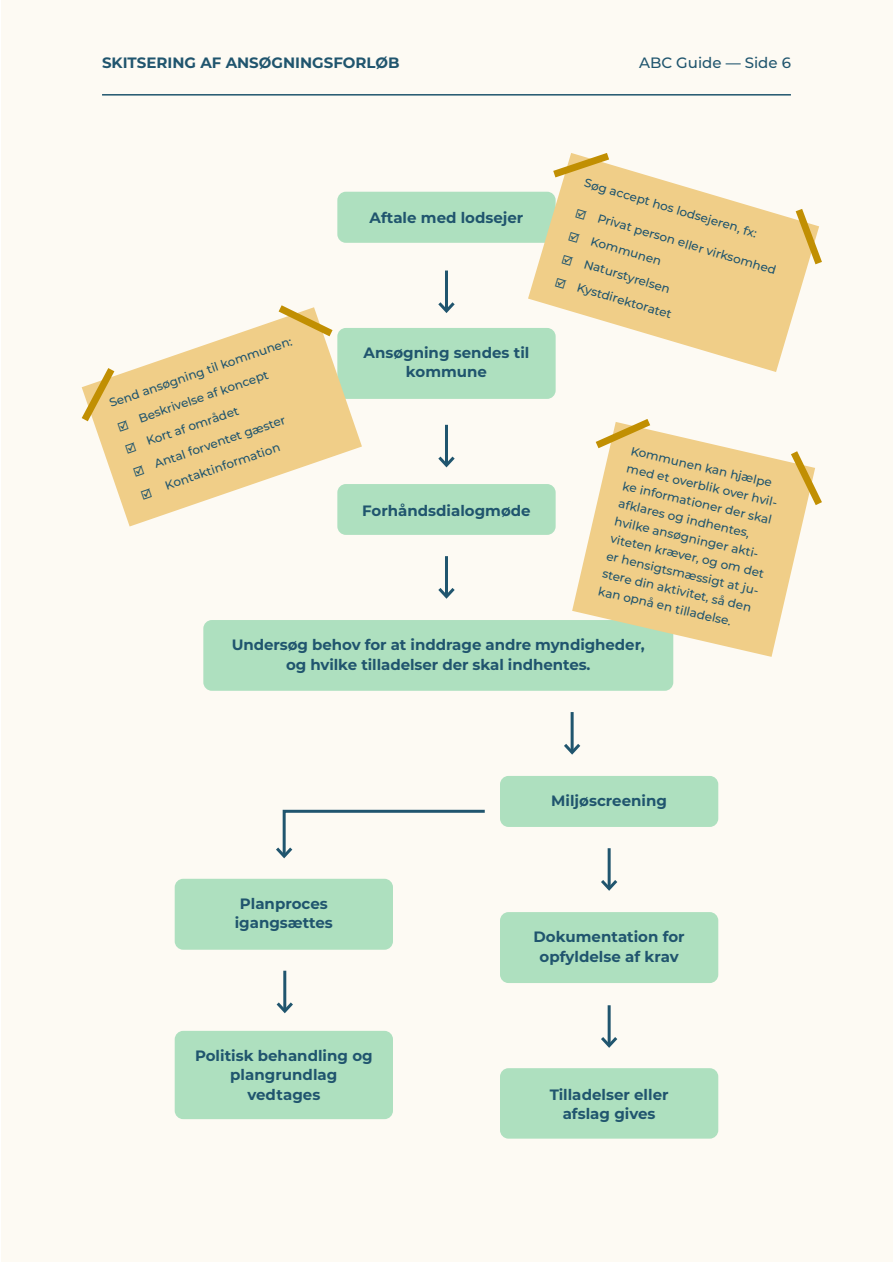
<style>
.page{position:relative;width:893px;height:1263px;background:#fff}
.page>*{position:absolute;margin:0;border:0;box-sizing:border-box;transform-origin:0 0}
.t1{font:700 15px/19.5px "Visit Denmark";color:#20556e;text-align:center}
.t2{font:500 15px "Visit Denmark";color:#20556e}
.t3{font:500 12px/18px "Visit Denmark";color:#20556e}
</style>
<div class="page">
<div style="left:1px;top:1px;width:891px;height:1261px;background:#fdfaf3"></div>
<hr style="left:102px;top:94px;width:689px;height:2px;background:#20556e">
<div style="left:500px;top:1068px;width:218px;height:70px;background:#aee0bf;border-radius:9px"></div>
<div style="left:500px;top:912px;width:218px;height:71px;background:#aee0bf;border-radius:9px"></div>
<div style="left:175px;top:879px;width:218px;height:71px;background:#aee0bf;border-radius:9px"></div>
<div style="left:175px;top:1031px;width:218px;height:88px;background:#aee0bf;border-radius:9px"></div>
<div style="left:203px;top:620px;width:470px;height:71px;background:#aee0bf;border-radius:9px"></div>
<div style="left:337px;top:484px;width:219px;height:51px;background:#aee0bf;border-radius:9px"></div>
<div style="left:337px;top:328px;width:219px;height:71px;background:#aee0bf;border-radius:9px"></div>
<div style="left:337px;top:192px;width:219px;height:51px;background:#aee0bf;border-radius:9px"></div>
<div style="left:500px;top:776px;width:218px;height:51px;background:#aee0bf;border-radius:9px"></div>
<hr style="left:445px;top:271px;width:3px;height:40px;background:#20556e">
<svg style="left:438px;top:302px;width:17px;height:11px"></svg>
<hr style="left:445px;top:425px;width:3px;height:40px;background:#20556e">
<svg style="left:438px;top:456px;width:17px;height:12px"></svg>
<hr style="left:445px;top:556px;width:3px;height:40px;background:#20556e">
<svg style="left:438px;top:588px;width:17px;height:11px"></svg>
<hr style="left:571px;top:712px;width:3px;height:40px;background:#20556e">
<svg style="left:564px;top:740px;width:17px;height:15px"></svg>
<hr style="left:608px;top:848px;width:3px;height:41px;background:#20556e">
<svg style="left:601px;top:877px;width:17px;height:14px"></svg>
<hr style="left:608px;top:1005px;width:3px;height:41px;background:#20556e">
<svg style="left:601px;top:1034px;width:17px;height:14px"></svg>
<hr style="left:283px;top:971px;width:3px;height:40px;background:#20556e">
<svg style="left:276px;top:999px;width:17px;height:15px"></svg>
<svg style="left:276px;top:809px;width:209px;height:50px"></svg>
<svg style="left:87px;top:311px;width:275px;height:215px;fill:#f0ce88"></svg>
<svg style="left:279px;top:305px;width:54px;height:31px"></svg>
<svg style="left:82px;top:368px;width:32px;height:53px"></svg>
<svg style="left:528px;top:164px;width:288px;height:208px;fill:#f0ce88"></svg>
<svg style="left:796px;top:209px;width:26px;height:55px"></svg>
<svg style="left:553px;top:153px;width:56px;height:24px"></svg>
<svg style="left:572px;top:425px;width:235px;height:232px;fill:#f0ce88"></svg>
<svg style="left:791px;top:451px;width:31px;height:54px"></svg>
<svg style="left:596px;top:419px;width:54px;height:29px"></svg>
<p class="t1" style="left:102px;top:52px;width:299px">SKITSERING AF ANSØGNINGSFORLØB</p>
<p class="t2" style="left:639px;top:52px;width:153px">ABC Guide — Side 6</p>
<p class="t3" style="left:107px;top:394px;width:194px;rotate:-19deg">Send ansøgning til kommunen:</p>
<p class="t3" style="left:114px;top:417px;width:161px;rotate:-19deg">☑ Beskrivelse af koncept</p>
<p class="t3" style="left:122px;top:440px;width:121px;rotate:-19deg">☑ Kort af området</p>
<p class="t3" style="left:130px;top:462px;width:162px;rotate:-19deg">☑ Antal forventet gæster</p>
<p class="t3" style="left:138px;top:485px;width:148px;rotate:-19deg">☑ Kontaktinformation</p>
<p class="t1" style="left:370px;top:207px;width:155px">Aftale med lodsejer</p>
<p class="t1" style="left:364px;top:342px;width:167px">Ansøgning sendes til kommune</p>
<p class="t3" style="left:587px;top:174px;width:181px;rotate:16deg">Søg accept hos lodsejeren, fx:</p>
<p class="t3" style="left:578px;top:203px;width:210px;rotate:16deg">☑ Privat person eller virksomhed</p>
<p class="t3" style="left:572px;top:225px;width:97px;rotate:16deg">☑ Kommunen</p>
<p class="t3" style="left:565px;top:249px;width:114px;rotate:16deg">☑ Naturstyrelsen</p>
<p class="t3" style="left:558px;top:272px;width:122px;rotate:16deg">☑ Kystdirektoratet</p>
<p class="t1" style="left:362px;top:500px;width:170px">Forhåndsdialogmøde</p>
<p class="t3" style="left:633px;top:441px;width:159px;rotate:13deg">Kommunen kan hjælpe med et overblik over hvil&shy;ke informationer der skal afklares og indhentes, hvilke ansøgninger akti&shy;viteten kræver, og om det er hensigtsmæssigt at ju&shy;stere din aktivitet, så den kan opnå en tilladelse.</p>
<p class="t1" style="left:232px;top:634px;width:415px">Undersøg behov for at inddrage andre myndigheder, og hvilke tilladelser der skal indhentes.</p>
<p class="t1" style="left:235px;top:893px;width:100px">Planproces igangsættes</p>
<p class="t1" style="left:195px;top:1045px;width:179px">Politisk behandling og plangrundlag vedtages</p>
<p class="t1" style="left:551px;top:790px;width:117px">Miljøscreening</p>
<p class="t1" style="left:534px;top:926px;width:153px">Dokumentation for opfyldelse af krav</p>
<p class="t1" style="left:550px;top:1084px;width:120px">Tilladelser eller afslag gives</p>
</div>
